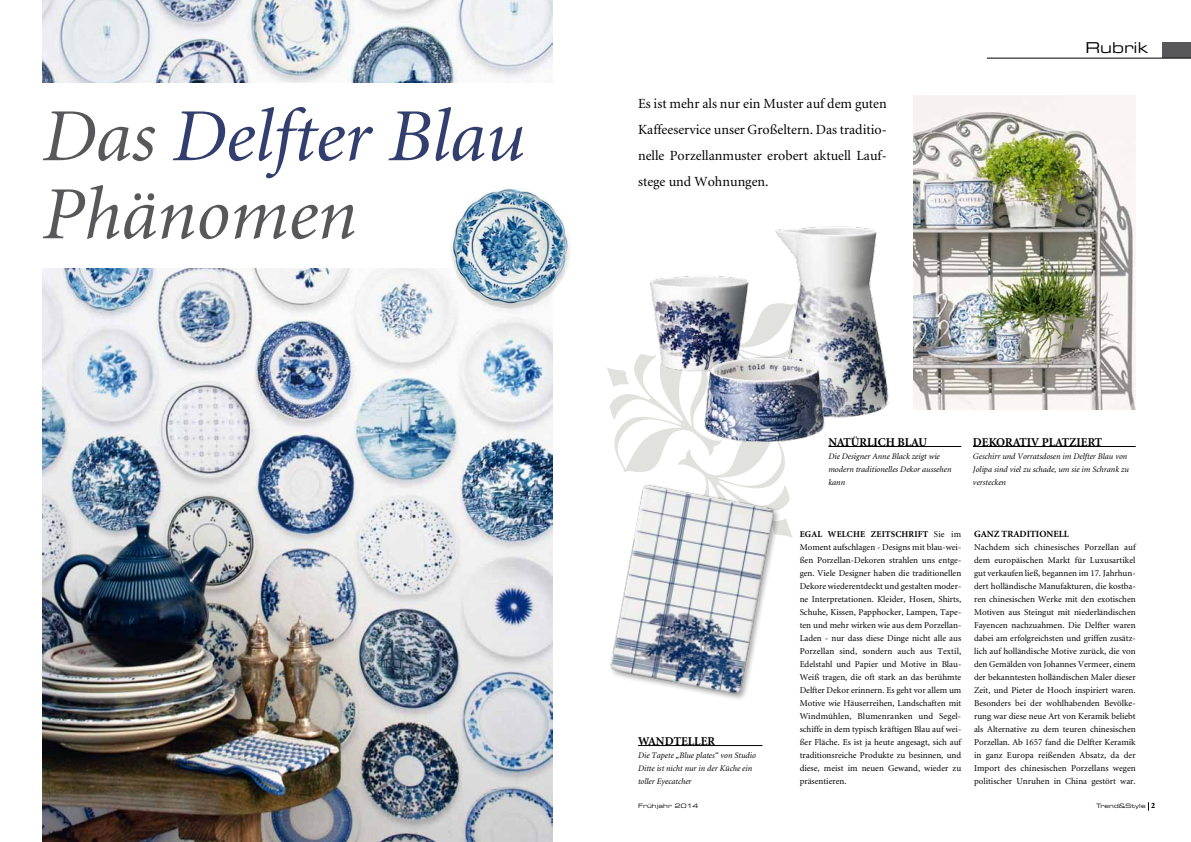
<style>
.page{position:relative;width:1191px;height:842px;background:#fff}
.page>*{position:absolute;margin:0;border:0;box-sizing:border-box;transform-origin:0 0}
.t1{font:italic 75px/78px "Minion";color:#58585a}
.t2{font:15px "Eurostile Extended Two";color:#000}
.t3{font:14px/26px "Minion";color:#000;text-align:justify}
.t4{font:700 12px "Minion";color:#000}
.t5{font:700 9.5px "Minion";color:#000}
.t6{font:9px/13px "Minion";color:#000;text-align:justify}
.t7{font:italic 8.5px/13px "Minion";color:#000}
.t8{font:6px "Eurostile Extended Two";letter-spacing:.015em;color:#000}
.s1{color:#323e6e}
.s2{font-weight:700}
.s3{font-family:"Minion";font-weight:900;font-size:8px}
</style>
<div class="page">
<div style="left:1162px;top:43px;width:29px;height:15px;background:#58585a"></div>
<hr style="left:986px;top:58px;width:205px;height:1px;background:#000">
<svg style="left:607px;top:354px;width:186px;height:184px"></svg>
<img style="left:43px;top:268px;width:509px;height:574px">
<img style="left:43px;top:0;width:509px;height:82px">
<img style="left:607px;top:472px;width:184px;height:227px">
<img style="left:913px;top:95px;width:222px;height:315px">
<img style="left:450px;top:187px;width:121px;height:121px;border-radius:60px">
<img style="left:641px;top:276px;width:121px;height:110px">
<img style="left:762px;top:217px;width:157px;height:194px">
<img style="left:693px;top:351px;width:186px;height:117px">
<hr style="left:638px;top:745px;width:124px;height:1px;background:#000">
<hr style="left:828px;top:446px;width:133px;height:1px;background:#000">
<hr style="left:973px;top:446px;width:162px;height:1px;background:#000">
<h1 class="t1" style="left:43px;top:100px;width:484px">Das <span class="s1">Delfter Blau<br></span>Phänomen</h1>
<h3 class="t3" style="left:638px;top:91px;width:250px">Es ist mehr als nur ein Muster auf dem guten Kaffeeservice unser Großeltern. Das traditio&shy;nelle Porzellanmuster erobert aktuell Lauf&shy;stege und Wohnungen.</h3>
<h2 class="t2" style="left:1085px;top:38px;width:64px">Rubrik</h2>
<h3 class="t4" style="left:828px;top:436px;width:100px">NATÜRLICH BLAU</h3>
<p class="t7" style="left:828px;top:450px;width:125px">Die Designer Anne Black zeigt wie modern traditionelles Dekor aussehen kann</p>
<h3 class="t4" style="left:973px;top:436px;width:131px">DEKORATIV PLATZIERT</h3>
<p class="t7" style="left:973px;top:450px;width:157px">Geschirr und Vorratsdosen im Delfter Blau von<br>Jolipa sind viel zu schade, um sie im Schrank zu verstecken</p>
<h3 class="t4" style="left:638px;top:735px;width:79px">WANDTELLER</h3>
<p class="t7" style="left:638px;top:749px;width:119px">Die Tapete „Blue plates“ von Studio<br>Ditte ist nicht nur in der Küche ein toller Eyecatcher</p>
<p class="t8" style="left:638px;top:802px;width:62px">Frühjahr 2014</p>
<p class="t6" style="left:799px;top:528px;width:163px"><span class="s2">EGAL WELCHE ZEITSCHRIFT</span> Sie im Moment aufschlagen - Designs mit blau-wei&shy;ßen Porzellan-Dekoren strahlen uns entge&shy;gen. Viele Designer haben die traditionellen Dekore wiederentdeckt und gestalten moder&shy;ne Interpretationen. Kleider, Hosen, Shirts, Schuhe, Kissen, Papphocker, Lampen, Tape&shy;ten und mehr wirken wie aus dem Porzellan-Laden - nur dass diese Dinge nicht alle aus Porzellan sind, sondern auch aus Textil, Edelstahl und Papier und Motive in Blau-Weiß tragen, die oft stark an das berühmte Delfter Dekor erinnern. Es geht vor allem um Motive wie Häuserreihen, Landschaften mit Windmühlen, Blumenranken und Segel&shy;schiffe in dem typisch kräftigen Blau auf wei&shy;ßer Fläche. Es ist ja heute angesagt, sich auf traditionsreiche Produkte zu besinnen, und diese, meist im neuen Gewand, wieder zu präsentieren.</p>
<p class="t5" style="left:974px;top:529px;width:96px">GANZ TRADITIONELL</p>
<p class="t6" style="left:974px;top:541px;width:163px">Nachdem sich chinesisches Porzellan auf dem europäischen Markt für Luxusartikel gut verkaufen ließ, begannen im 17. Jahrhun&shy;dert holländische Manufakturen, die kostba&shy;ren chinesischen Werke mit den exotischen Motiven aus Steingut mit niederländischen Fayencen nachzuahmen. Die Delfter waren dabei am erfolgreichsten und griffen zusätz&shy;lich auf holländische Motive zurück, die von den Gemälden von Johannes Vermeer, einem der bekanntesten holländischen Maler dieser Zeit, und Pieter de Hooch inspiriert waren.<br>Besonders bei der wohlhabenden Bevölke&shy;rung war diese neue Art von Keramik beliebt als Alternative zu dem teuren chinesischen Porzellan. Ab 1657 fand die Delfter Keramik in ganz Europa reißenden Absatz, da der Import des chinesischen Porzellans wegen politischer Unruhen in China gestört war.</p>
<p class="t8" style="left:1096px;top:802px;width:61px">Trend&amp;Style <span class="s3">2</span></p>
</div>
